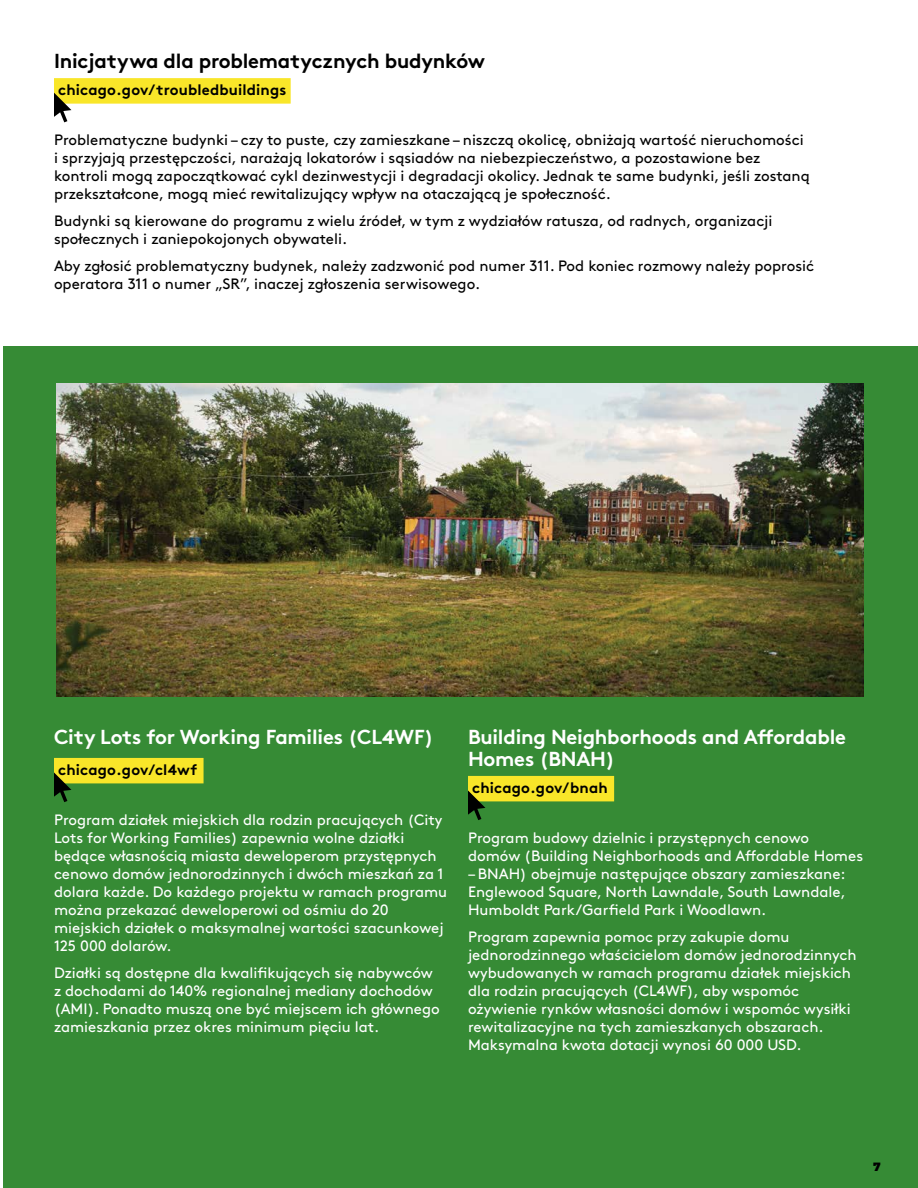
<style>
.page{position:relative;width:918px;height:1188px;background:#fff}
.page>*{position:absolute;margin:0;border:0;box-sizing:border-box;transform-origin:0 0}
.t1{font:700 20.25px/22.5px "Brown";letter-spacing:-.01em;color:#fff}
.t2{font:700 20.25px "Brown";letter-spacing:-.01em;color:#000}
.t3{font:15px/18px "Brown Regular Alt";color:#fff}
.t4{font:15px/18px "Brown Regular Alt";color:#000}
.t5{font:700 15px "Brown";letter-spacing:.01em;color:#000}
.t6{font:900 12px "Montserrat";color:#000}
</style>
<div class="page">
<div style="left:3px;top:346px;width:915px;height:842px;background:#368b35"></div>
<div style="left:54px;top:78px;width:237px;height:26px;background:#f9e629"></div>
<svg style="left:54px;top:93px;width:17px;height:29px"></svg>
<img style="left:57px;top:383px;width:807px;height:314px">
<div style="left:54px;top:758px;width:150px;height:25px;background:#f9e629"></div>
<svg style="left:54px;top:772px;width:17px;height:30px"></svg>
<div style="left:468px;top:776px;width:146px;height:25px;background:#f9e629"></div>
<svg style="left:468px;top:790px;width:17px;height:30px"></svg>
<h1 class="t2" style="left:54px;top:45px;width:433px">Inicjatywa dla problematycznych budynków</h1>
<p class="t5" style="left:58px;top:78px;width:230px">chicago.gov/troubledbuildings</p>
<p class="t4" style="left:54px;top:129px;width:757px">Problematyczne budynki – czy to puste, czy zamieszkane – niszczą okolicę, obniżają wartość nieruchomości i sprzyjają przestępczości, narażają lokatorów i sąsiadów na niebezpieczeństwo, a pozostawione bez kontroli mogą zapoczątkować cykl dezinwestycji i degradacji okolicy. Jednak te same budynki, jeśli zostaną przekształcone, mogą mieć rewitalizujący wpływ na otaczającą je społeczność.</p>
<p class="t4" style="left:54px;top:210px;width:720px">Budynki są kierowane do programu z wielu źródeł, w tym z wydziałów ratusza, od radnych, organizacji społecznych i zaniepokojonych obywateli.</p>
<p class="t4" style="left:54px;top:255px;width:762px">Aby zgłosić problematyczny budynek, należy zadzwonić pod numer 311. Pod koniec rozmowy należy poprosić operatora 311 o numer „SR”, inaczej zgłoszenia serwisowego.</p>
<h1 class="t1" style="left:54px;top:723px;width:381px">City Lots for Working Families (CL4WF)</h1>
<p class="t5" style="left:58px;top:758px;width:141px">chicago.gov/cl4wf</p>
<p class="t3" style="left:54px;top:809px;width:395px">Program działek miejskich dla rodzin pracujących (City Lots for Working Families) zapewnia wolne działki będące własnością miasta deweloperom przystępnych cenowo domów jednorodzinnych i dwóch mieszkań za 1 dolara każde. Do każdego projektu w ramach programu można przekazać deweloperowi od ośmiu do 20 miejskich działek o maksymalnej wartości szacunkowej 125 000 dolarów.</p>
<p class="t3" style="left:54px;top:962px;width:387px">Działki są dostępne dla kwalifikujących się nabywców z dochodami do 140% regionalnej mediany dochodów (AMI). Ponadto muszą one być miejscem ich głównego zamieszkania przez okres minimum pięciu lat.</p>
<h1 class="t1" style="left:468px;top:723px;width:380px">Building Neighborhoods and Affordable<br>Homes (BNAH)</h1>
<p class="t5" style="left:472px;top:776px;width:137px">chicago.gov/bnah</p>
<p class="t3" style="left:468px;top:827px;width:397px">Program budowy dzielnic i przystępnych cenowo domów (Building Neighborhoods and Affordable Homes</p>
<p class="t3" style="left:468px;top:863px;width:379px;text-align:justify">– BNAH) obejmuje następujące obszary zamieszkane:<br>Englewood Square, North Lawndale, South Lawndale, Humboldt Park/Garfield Park i Woodlawn.</p>
<p class="t3" style="left:468px;top:926px;width:390px">Program zapewnia pomoc przy zakupie domu jednorodzinnego właścicielom domów jednorodzinnych wybudowanych w ramach programu działek miejskich dla rodzin pracujących (CL4WF), aby wspomóc ożywienie rynków własności domów i wspomóc wysiłki rewitalizacyjne na tych zamieszkanych obszarach.<br>Maksymalna kwota dotacji wynosi 60 000 USD.</p>
<p class="t6" style="left:873px;top:1159px;width:9px">7</p>
</div>
